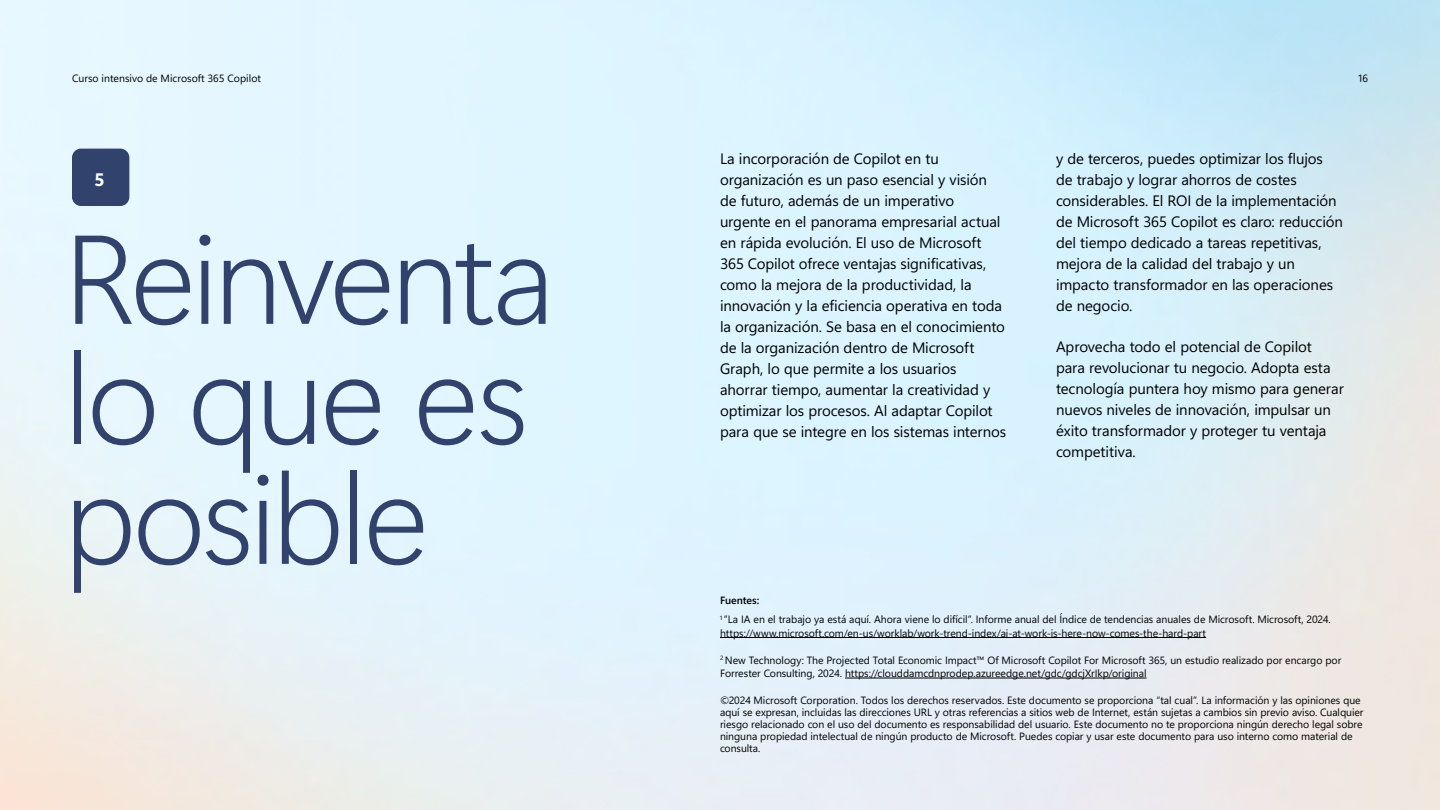
<style>
.page{position:relative;width:1440px;height:810px;background:#fff}
.page>*{position:absolute;margin:0;border:0;box-sizing:border-box;transform-origin:0 0}
.H2_Lrg{font:126px/120px "Segoe Sans 240000 15 e 0000";letter-spacing:-.025em;color:#31436c}
.Eyebrow{font:18px "Segoe Sans a 8000 2 bc 0000";color:#fff}
.P_Lg{font:15px/21px "Segoe Sans a 8000";letter-spacing:-.005em;color:#000}
.Legal{font:10.5px/12px "Segoe Sans a 8000";letter-spacing:-.005em;color:#000}
.Footnote{font:10.5px/13.5px "Segoe Sans a 8000";letter-spacing:-.005em;color:#000}
.Page_Header{font:10.5px "Segoe Sans a 8000";color:#000}
.Footnote-2{font:10.5px "Segoe Sans a 8000";letter-spacing:-.005em;color:#000}
.Page{font:10.5px "Segoe Sans a 8000";color:#000}
</style>
<div class="page">
<img style="left:0;top:0;width:1440px;height:810px">
<div style="left:72px;top:149px;width:57px;height:57px;background:#31436c;border-radius:9px"></div>
<hr style="left:720px;top:637px;width:486px;height:1px;background:#000">
<hr style="left:845px;top:678px;width:302px;height:1px;background:#000">
<p class="Page_Header" style="left:72px;top:71px;width:191px">Curso intensivo de Microsoft 365 Copilot</p>
<p class="Page" style="left:1358px;top:71px;width:11px">16</p>
<p class="Eyebrow" style="left:94px;top:166px;width:12px">5</p>
<h1 class="H2_Lrg" style="left:64px;top:217px;width:491px">Reinventa lo que es posible</h1>
<p class="P_Lg" style="left:720px;top:148px;width:288px">La incorporación de Copilot en tu organización es un paso esencial y visión de futuro, además de un imperativo urgente en el panorama empresarial actual en rápida evolución. El uso de Microsoft 365 Copilot ofrece ventajas significativas, como la mejora de la productividad, la innovación y la eficiencia operativa en toda la organización. Se basa en el conocimiento de la organización dentro de Microsoft Graph, lo que permite a los usuarios ahorrar tiempo, aumentar la creatividad y optimizar los procesos. Al adaptar Copilot para que se integre en los sistemas internos</p>
<p class="P_Lg" style="left:1056px;top:148px;width:289px">y de terceros, puedes optimizar los flujos de trabajo y lograr ahorros de costes considerables. El ROI de la implementación de Microsoft 365 Copilot es claro: reducción del tiempo dedicado a tareas repetitivas, mejora de la calidad del trabajo y un impacto transformador en las operaciones de negocio.</p>
<p class="P_Lg" style="left:1056px;top:335px;width:290px">Aprovecha todo el potencial de Copilot para revolucionar tu negocio. Adopta esta tecnología puntera hoy mismo para generar nuevos niveles de innovación, impulsar un éxito transformador y proteger tu ventaja competitiva.</p>
<p class="Footnote-2" style="left:720px;top:592px;width:41px">Fuentes:</p>
<p class="Footnote" style="left:720px;top:612px;width:612px"><sup>1</sup> ”La IA en el trabajo ya está aquí. Ahora viene lo difícil”. Informe anual del Índice de tendencias anuales de Microsoft. Microsoft, 2024.</p>
<p class="Footnote" style="left:720px;top:626px;width:488px">https://www.microsoft.com/en-us/worklab/work-trend-index/ai-at-work-is-here-now-comes-the-hard-part</p>
<p class="Footnote" style="left:720px;top:653px;width:623px"><sup>2</sup> New Technology: The Projected Total Economic Impact™ Of Microsoft Copilot For Microsoft 365, un estudio realizado por encargo por<br>Forrester Consulting, 2024. https://clouddamcdnprodep.azureedge.net/gdc/gdcjXrIkp/original</p>
<p class="Legal" style="left:720px;top:694px;width:645px">©2024 Microsoft Corporation. Todos los derechos reservados. Este documento se proporciona “tal cual”. La información y las opiniones que aquí se expresan, incluidas las direcciones URL y otras referencias a sitios web de Internet, están sujetas a cambios sin previo aviso. Cualquier riesgo relacionado con el uso del documento es responsabilidad del usuario. Este documento no te proporciona ningún derecho legal sobre ninguna propiedad intelectual de ningún producto de Microsoft. Puedes copiar y usar este documento para uso interno como material de consulta.</p>
</div>
